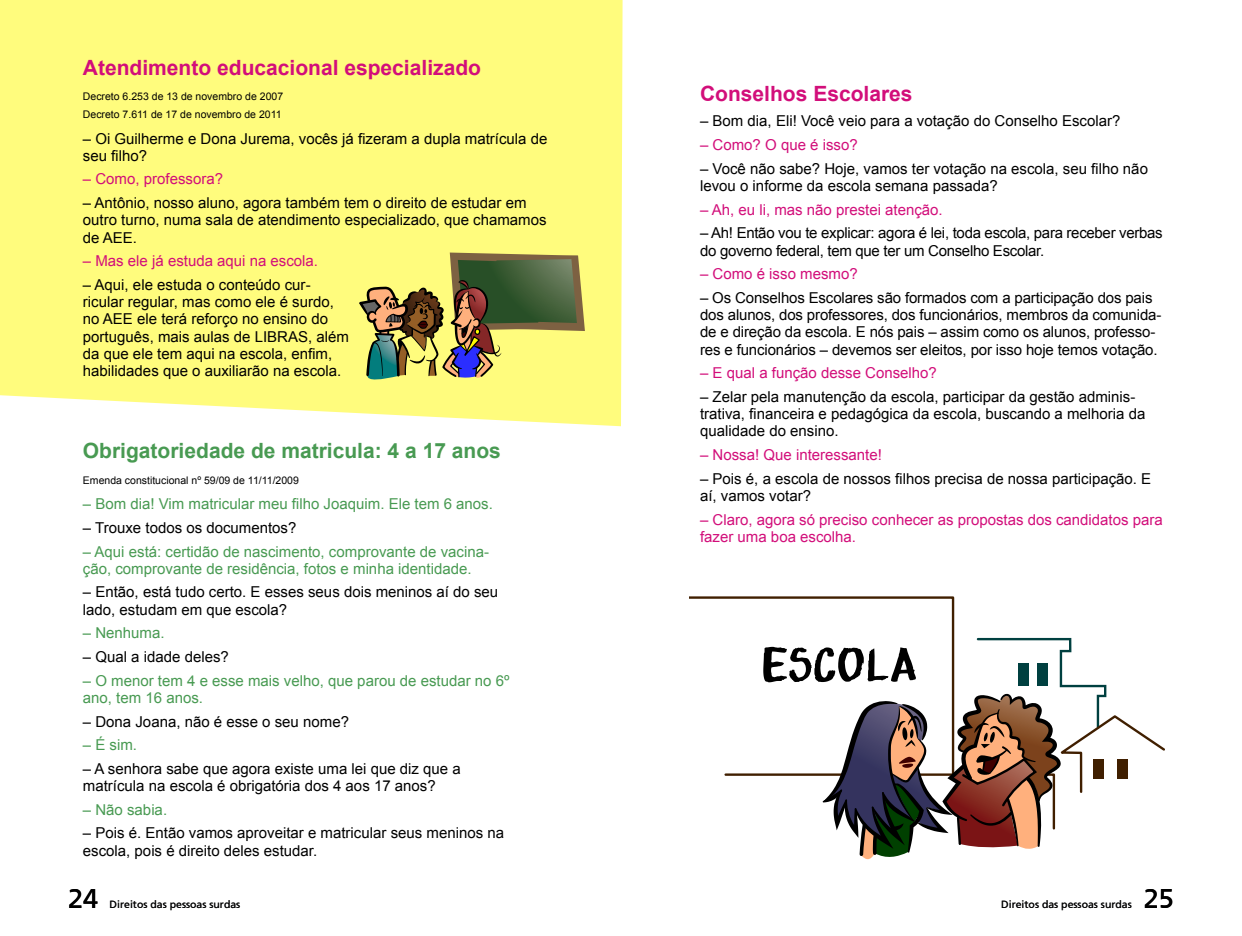
<style>
.page{position:relative;width:1242px;height:936px;background:#fff}
.page>*{position:absolute;margin:0;border:0;box-sizing:border-box;transform-origin:0 0}
.t1{font:27px "Frutiger FC";color:#000}
.t2{font:700 21px "Arial";color:#d20e7a}
.t3{font:700 21px "Arial";color:#489a52}
.t4{font:15px/17.2px "Arial";color:#000}
.t5{font:15px/17.2px "Arial";color:#489a52}
.t6{font:15px/17.2px "Arial";color:#d20e7a}
.t7{font:15px/17.2px "Arial";letter-spacing:-.02em;color:#000}
.t8{font:10.5px/17.2px "Arial";color:#000}
.t9{font:10.5px "Frutiger FC";color:#000}
</style>
<div class="page">
<div style="left:0;top:0;width:622px;height:426px;background:#fffc7d"></div>
<svg style="left:359px;top:252px;width:226px;height:130px;background:#9f9d5a"></svg>
<svg style="left:689px;top:596px;width:266px;height:40px"></svg>
<svg style="left:724px;top:636px;width:441px;height:224px"></svg>
<div style="left:1018px;top:663px;width:11px;height:22px;background:#004040"></div>
<div style="left:1037px;top:663px;width:10px;height:22px;background:#004040"></div>
<div style="left:1093px;top:759px;width:10px;height:19px;background:#401f00"></div>
<div style="left:1116px;top:759px;width:11px;height:19px;background:#401f00"></div>
<h2 class="t2" style="left:83px;top:53px;width:399px">Atendimento educacional especializado</h2>
<p class="t8" style="left:83px;top:88px;width:202px">Decreto 6.253 de 13 de novembro de 2007<br>Decreto 7.611 de 17 de novembro de 2011</p>
<p class="t4" style="left:83px;top:130px;width:466px">– Oi Guilherme e Dona Jurema, vocês já fizeram a dupla matrícula de seu filho?</p>
<p class="t6" style="left:83px;top:171px;width:142px">– Como, professora?</p>
<p class="t4" style="left:83px;top:194px;width:465px">– Antônio, nosso aluno, agora também tem o direito de estudar em outro turno, numa sala de atendimento especializado, que chamamos de AEE.</p>
<p class="t6" style="left:83px;top:252px;width:237px">– Mas ele já estuda aqui na escola.</p>
<p class="t4" style="left:83px;top:276px;width:267px">– Aqui, ele estuda o conteúdo cur&shy;ricular regular, mas como ele é surdo, no AEE ele terá reforço no ensino do português, mais aulas de LIBRAS, além da que ele tem aqui na escola, enfim, habilidades que o auxiliarão na escola.</p>
<h2 class="t3" style="left:83px;top:436px;width:419px">Obrigatoriedade de matricula: 4 a 17 anos</h2>
<p class="t8" style="left:83px;top:471px;width:217px">Emenda constitucional nº 59/09 de 11/11/2009</p>
<p class="t5" style="left:83px;top:495px;width:411px">– Bom dia! Vim matricular meu filho Joaquim. Ele tem 6 anos.</p>
<p class="t4" style="left:83px;top:519px;width:215px">– Trouxe todos os documentos?</p>
<p class="t5" style="left:83px;top:543px;width:408px">– Aqui está: certidão de nascimento, comprovante de vacina&shy;ção, comprovante de residência, fotos e minha identidade.</p>
<p class="t4" style="left:83px;top:583px;width:417px">– Então, está tudo certo. E esses seus dois meninos aí do seu lado, estudam em que escola?</p>
<p class="t5" style="left:83px;top:624px;width:83px">– Nenhuma.</p>
<p class="t4" style="left:83px;top:648px;width:147px">– Qual a idade deles?</p>
<p class="t5" style="left:83px;top:672px;width:428px">– O menor tem 4 e esse mais velho, que parou de estudar no 6º ano, tem 16 anos.</p>
<p class="t4" style="left:83px;top:712px;width:267px">– Dona Joana, não é esse o seu nome?</p>
<p class="t5" style="left:83px;top:736px;width:56px">– É sim.</p>
<p class="t4" style="left:83px;top:760px;width:379px">– A senhora sabe que agora existe uma lei que diz que a matrícula na escola é obrigatória dos 4 aos 17 anos?</p>
<p class="t5" style="left:83px;top:801px;width:86px">– Não sabia.</p>
<p class="t4" style="left:83px;top:824px;width:423px">– Pois é. Então vamos aproveitar e matricular seus meninos na escola, pois é direito deles estudar.</p>
<h2 class="t2" style="left:700px;top:79px;width:214px">Conselhos Escolares</h2>
<p class="t4" style="left:700px;top:113px;width:422px">– Bom dia, Eli! Você veio para a votação do Conselho Escolar?</p>
<p class="t6" style="left:700px;top:136px;width:159px">– Como? O que é isso?</p>
<p class="t4" style="left:700px;top:160px;width:449px">– Você não sabe? Hoje, vamos ter votação na escola, seu filho não levou o informe da escola semana passada?</p>
<p class="t6" style="left:700px;top:201px;width:244px">– Ah, eu li, mas não prestei atenção.</p>
<p class="t7" style="left:700px;top:224px;width:464px">– Ah! Então vou te explicar: agora é lei, toda escola, para receber verbas do governo federal, tem que ter um Conselho Escolar.</p>
<p class="t6" style="left:700px;top:265px;width:159px">– Como é isso mesmo?</p>
<p class="t4" style="left:700px;top:289px;width:463px">– Os Conselhos Escolares são formados com a participação dos pais dos alunos, dos professores, dos funcionários, membros da comunida&shy;de e direção da escola. E nós pais – assim como os alunos, professo&shy;res e funcionários – devemos ser eleitos, por isso hoje temos votação.</p>
<p class="t6" style="left:700px;top:364px;width:238px">– E qual a função desse Conselho?</p>
<p class="t4" style="left:700px;top:388px;width:447px">– Zelar pela manutenção da escola, participar da gestão adminis&shy;trativa, financeira e pedagógica da escola, buscando a melhoria da qualidade do ensino.</p>
<p class="t6" style="left:700px;top:446px;width:183px">– Nossa! Que interessante!</p>
<p class="t4" style="left:700px;top:470px;width:453px">– Pois é, a escola de nossos filhos precisa de nossa participação. E aí, vamos votar?</p>
<p class="t6" style="left:700px;top:511px;width:464px">– Claro, agora só preciso conhecer as propostas dos candidatos para fazer uma boa escolha.</p>
<h1 class="t1" style="left:68px;top:882px;width:32px">24</h1>
<p class="t9" style="left:110px;top:898px;width:132px">Direitos das pessoas surdas</p>
<p class="t9" style="left:1001px;top:898px;width:132px">Direitos das pessoas surdas</p>
<h1 class="t1" style="left:1144px;top:882px;width:32px">25</h1>
</div>
